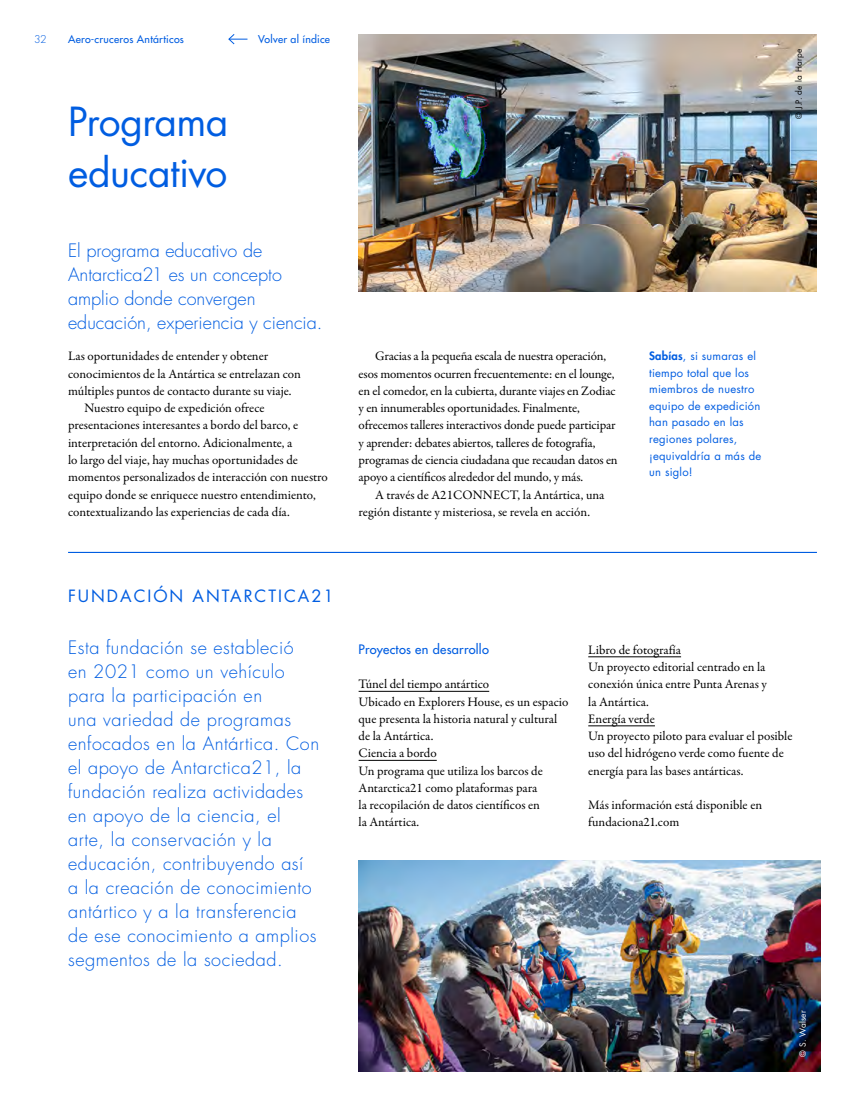
<style>
.page{position:relative;width:851px;height:1106px;background:#fff}
.page>*{position:absolute;margin:0;border:0;box-sizing:border-box;transform-origin:0 0}
.t1{font:39px/51px "Futura Std";letter-spacing:-.015em;color:#005de1}
.t2{font:300 18px/24px "Futura Std";letter-spacing:.03em;color:#005de1}
.t3{font:300 18px/24px "Futura Std";color:#005de1}
.t4{font:16.5px "Futura Std";letter-spacing:.12em;color:#005de1}
.t5{font:13.05px/17.2px "Garamond Premr Pro";letter-spacing:-.005em;color:#000}
.t6{font:500 12.75px "Futura Std";letter-spacing:.025em;color:#005de1}
.t7{font:11.25px/16.5px "Futura Std";letter-spacing:.02em;color:#005de1}
.t8{font:500 10.5px "Futura Std";letter-spacing:.025em;color:#005de1}
.t9{font:300 10.5px "Futura Std";color:#005de1}
.t10{font:8.25px "Futura Std";letter-spacing:.03em;color:#000}
.t11{font:8.25px "Futura Std";letter-spacing:.03em;color:#fff}
.s1{font-weight:800}
</style>
<div class="page">
<img style="left:358px;top:861px;width:462px;height:210px">
<img style="left:358px;top:34px;width:458px;height:257px">
<svg style="left:228px;top:34px;width:19px;height:11px"></svg>
<hr style="left:68px;top:552px;width:748px;height:1px;background:#005de1">
<hr style="left:358px;top:691px;width:131px;height:1px;background:#000">
<hr style="left:358px;top:760px;width:78px;height:1px;background:#000">
<hr style="left:588px;top:656px;width:93px;height:1px;background:#000">
<hr style="left:588px;top:725px;width:66px;height:1px;background:#000">
<p class="t9" style="left:34px;top:32px;width:14px">32</p>
<p class="t8" style="left:68px;top:32px;width:117px">Aero-cruceros Antárticos</p>
<h1 class="t1" style="left:68px;top:97px;width:162px">Programa educativo</h1>
<p class="t8" style="left:258px;top:32px;width:73px">Volver al índice</p>
<h2 class="t3" style="left:68px;top:239px;width:256px">El programa educativo de<br>Antarctica21 es un concepto amplio donde convergen educación, experiencia y ciencia.</h2>
<p class="t5" style="left:68px;top:348px;width:202px">Las oportunidades de entender y obtener</p>
<p class="t5" style="left:68px;top:365px;width:234px">conocimientos de la Antártica se entrelazan con</p>
<p class="t5" style="left:68px;top:382px;width:225px">múltiples puntos de contacto durante su viaje.</p>
<p class="t5" style="left:85px;top:400px;width:182px">Nuestro equipo de expedición ofrece</p>
<p class="t5" style="left:68px;top:417px;width:232px">presentaciones interesantes a bordo del barco, e</p>
<p class="t5" style="left:68px;top:434px;width:226px">interpretación del entorno. Adicionalmente, a</p>
<p class="t5" style="left:68px;top:451px;width:231px">lo largo del viaje, hay muchas oportunidades de</p>
<p class="t5" style="left:68px;top:469px;width:261px">momentos personalizados de interacción con nuestro</p>
<p class="t5" style="left:68px;top:486px;width:249px">equipo donde se enriquece nuestro entendimiento,</p>
<p class="t5" style="left:68px;top:503px;width:223px">contextualizando las experiencias de cada día.</p>
<p class="t4" style="left:68px;top:585px;width:267px">FUNDACIÓN ANTARCTICA21</p>
<p class="t2" style="left:68px;top:636px;width:252px">Esta fundación se estableció<br>en 2021 como un vehículo para la participación en<br>una variedad de programas enfocados en la Antártica. Con el apoyo de Antarctica21, la fundación realiza actividades en apoyo de la ciencia, el arte, la conservación y la educación, contribuyendo así<br>a la creación de conocimiento antártico y a la transferencia de ese conocimiento a amplios segmentos de la sociedad.</p>
<p class="t10" style="left:793px;top:119px;width:71px;rotate:-90deg">© J.P. de la Harpe</p>
<p class="t5" style="left:358px;top:348px;width:260px;text-indent:16px">Gracias a la pequeña escala de nuestra operación, esos momentos ocurren frecuentemente: en el lounge, en el comedor, en la cubierta, durante viajes en Zodiac y en innumerables oportunidades. Finalmente, ofrecemos talleres interactivos donde puede participar y aprender: debates abiertos, talleres de fotografía, programas de ciencia ciudadana que recaudan datos en apoyo a científicos alrededor del mundo, y más.</p>
<p class="t5" style="left:358px;top:486px;width:247px;text-indent:16px">A través de A21CONNECT, la Antártica, una región distante y misteriosa, se revela en acción.</p>
<p class="t7" style="left:649px;top:348px;width:114px"><span class="s1">Sabías</span>, si sumaras el tiempo total que los miembros de nuestro equipo de expedición han pasado en las regiones polares, ¡equivaldría a más de un siglo!</p>
<p class="t6" style="left:358px;top:641px;width:132px">Proyectos en desarrollo</p>
<p class="t5" style="left:358px;top:676px;width:211px">Túnel del tiempo antártico<br>Ubicado en Explorers House, es un espacio que presenta la historia natural y cultural de la Antártica.<br>Ciencia a bordo<br>Un programa que utiliza los barcos de<br>Antarctica21 como plataformas para<br>la recopilación de datos científicos en<br>la Antártica.</p>
<p class="t5" style="left:588px;top:641px;width:206px">Libro de fotografía<br>Un proyecto editorial centrado en la conexión única entre Punta Arenas y<br>la Antártica.<br>Energía verde<br>Un proyecto piloto para evaluar el posible uso del hidrógeno verde como fuente de energía para las bases antárticas.</p>
<p class="t5" style="left:588px;top:796px;width:175px">Más información está disponible en fundaciona21.com</p>
<p class="t11" style="left:797px;top:1056px;width:48px;rotate:-90deg">© S. Walser</p>
</div>
